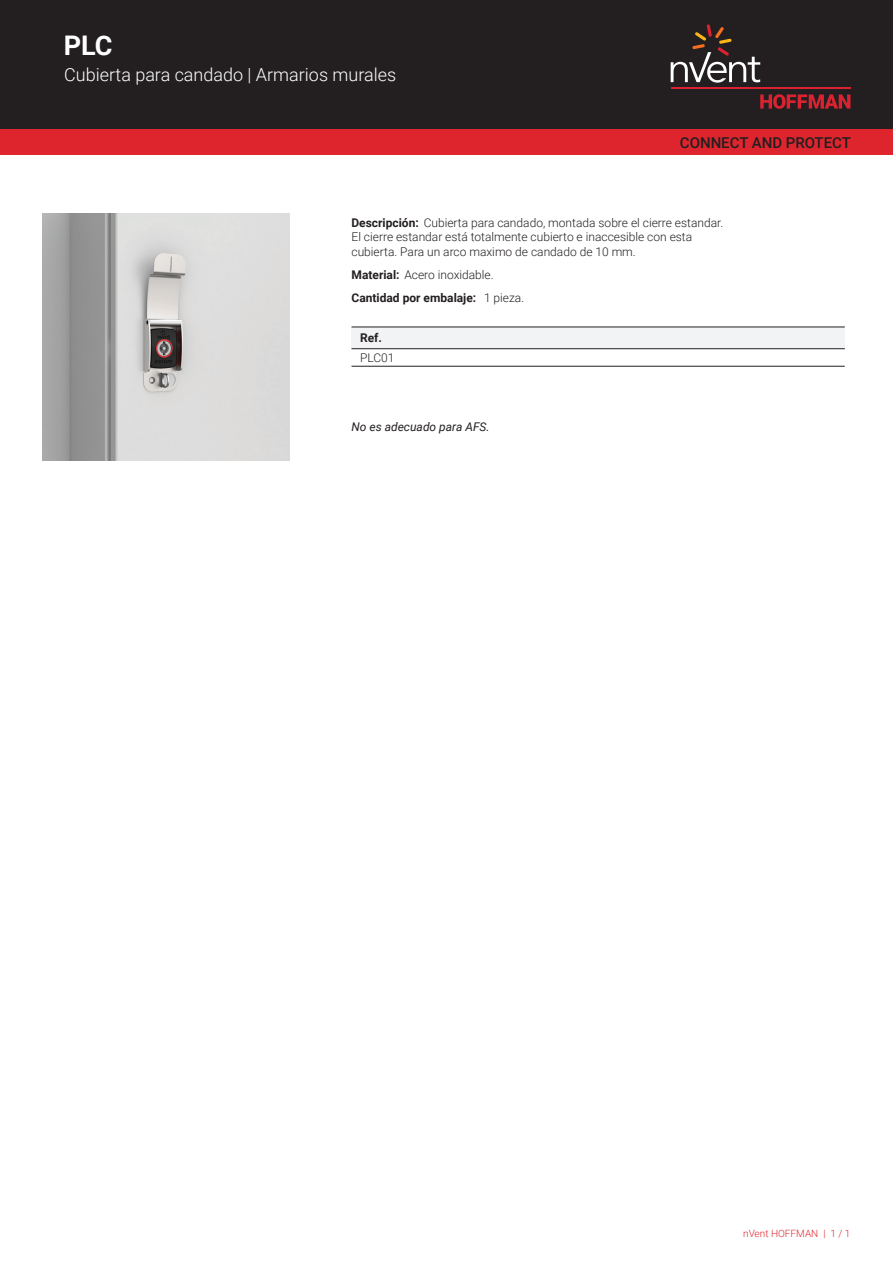
<style>
.page{position:relative;width:893px;height:1263px;background:#fff}
.page>*{position:absolute;margin:0;border:0;box-sizing:border-box;transform-origin:0 0}
.t1{font:700 27px "Roboto";color:#fff}
.t2{font:300 18px "Roboto";color:#fff}
.t3{font:500 15px "Roboto";color:#231f20}
.t4{font:300 12px/14.4px "Roboto";color:#231f20}
.t5{font:700 12px/23px "Roboto";color:#231f20}
.t6{font:italic 12px "Roboto";color:#231f20}
.t7{font:300 10.05px "Roboto";color:#de252e}
.s1{font-weight:700}
.s2{font-weight:300}
</style>
<div class="page">
<div style="left:0;top:0;width:893px;height:129px;background:#231f20"></div>
<svg style="left:760px;top:94px;width:90px;height:15px"></svg>
<hr style="left:671px;top:88px;width:179px;height:1px;background:#db2230">
<svg style="left:671px;top:24px;width:89px;height:59px"></svg>
<div style="left:0;top:129px;width:893px;height:26px;background:#de252e"></div>
<div style="left:351px;top:327px;width:494px;height:22px;background:#f2f3f4"></div>
<hr style="left:351px;top:327px;width:494px;height:1px;background:#231f20">
<hr style="left:351px;top:366px;width:494px;height:1px;background:#231f20">
<hr style="left:351px;top:348px;width:494px;height:1px;background:#231f20">
<img style="left:43px;top:213px;width:246px;height:247px">
<h1 class="t1" style="left:64px;top:27px;width:50px">PLC</h1>
<h2 class="t2" style="left:64px;top:62px;width:333px">Cubierta para candado | Armarios murales</h2>
<p class="t3" style="left:680px;top:132px;width:173px">CONNECT AND PROTECT</p>
<p class="t4" style="left:351px;top:215px;width:373px"><span class="s1">Descripción:</span> Cubierta para candado, montada sobre el cierre estandar.<br>El cierre estandar está totalmente cubierto e inaccesible con esta cubierta. Para un arco maximo de candado de 10 mm.</p>
<p class="t5" style="left:351px;top:262px;width:174px">Material: <span class="s2">Acero inoxidable.<br></span>Cantidad por embalaje: <span class="s2">1 pieza.</span></p>
<p class="t5" style="left:360px;top:326px;width:23px">Ref.</p>
<p class="t4" style="left:360px;top:350px;width:36px">PLC01</p>
<p class="t6" style="left:351px;top:419px;width:140px">No es adecuado para AFS.</p>
<p class="t7" style="left:743px;top:1226px;width:109px">nVent HOFFMAN | 1 / 1</p>
</div>
